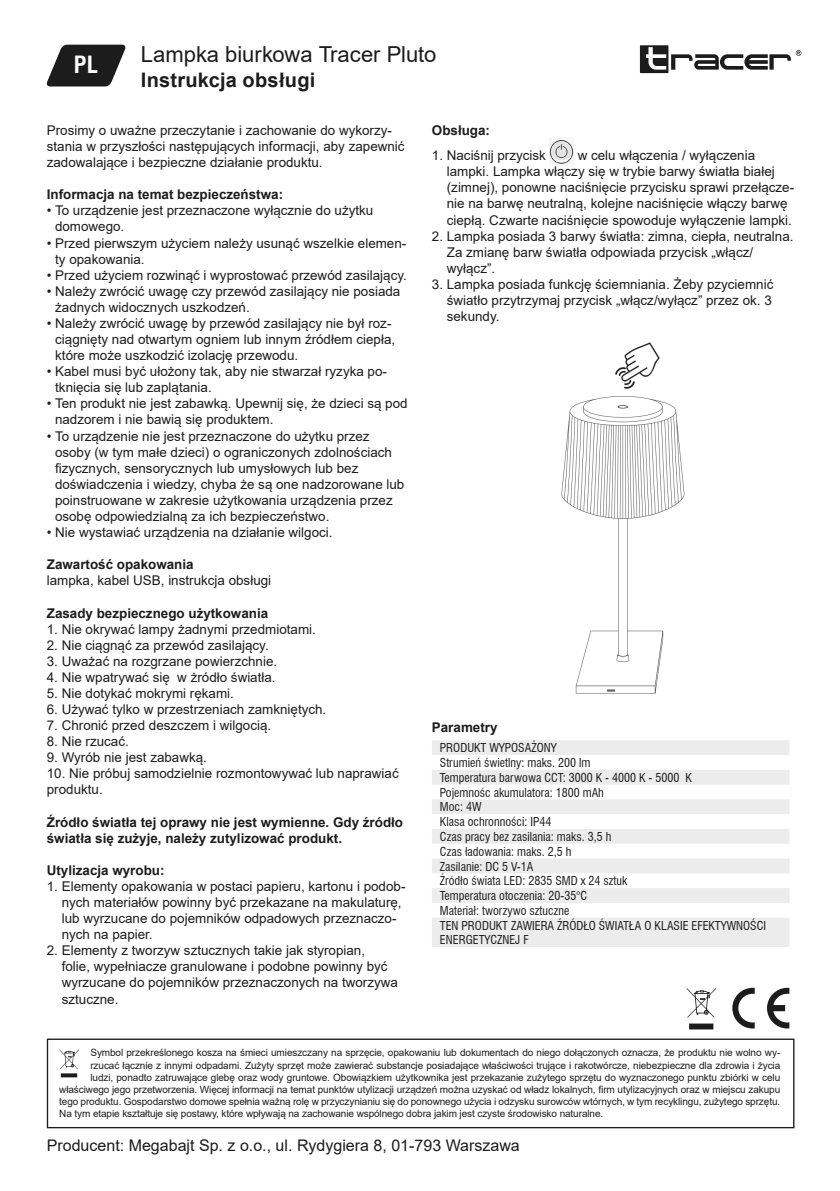
<style>
.page{position:relative;width:840px;height:1191px;background:#fff}
.page>*{position:absolute;margin:0;border:0;box-sizing:border-box;transform-origin:0 0}
.t1{font:700 condensed 23.2px "Swiss 721 BT";color:#fff}
.t2{font:22px "Arial";letter-spacing:-.005em;color:#1c1c1c}
.t3{font:700 20px "Arial";letter-spacing:.01em;color:#1c1c1c}
.body{font:16px "Arial";color:#1c1c1c}
.body-2{font:13.4px/16px "Arial";color:#1c1c1c}
.body-3{font:700 13.4px/16px "Arial";color:#1c1c1c}
.t4{font:condensed 12px/14.4px "Swiss 721 BT";color:#1c1c1c}
.uwaga{font:10px "Arial";letter-spacing:-.01em;color:#1c1c1c}
</style>
<div class="page">
<img style="left:549px;top:140px;width:24px;height:24px">
<img style="left:561px;top:342px;width:124px;height:352px">
<svg style="left:432px;top:740px;width:357px;height:207px;fill:#ececec"></svg>
<svg style="left:46px;top:45px;width:80px;height:41px"></svg>
<div style="left:639px;top:45px;width:29px;height:28px;background:#1c1c1c"></div>
<svg style="left:646px;top:47px;width:154px;height:23px"></svg>
<div style="left:47px;top:1038px;width:747px;height:90px;border:1px solid #1c1c1c"></div>
<svg style="left:59px;top:1049px;width:20px;height:28px"></svg>
<svg style="left:732px;top:987px;width:22px;height:41px"></svg>
<svg style="left:767px;top:987px;width:22px;height:41px"></svg>
<svg style="left:686px;top:988px;width:29px;height:41px"></svg>
<p class="t1" style="left:74px;top:51px;width:26px">PL</p>
<p class="t2" style="left:141px;top:39px;width:297px">Lampka biurkowa Tracer Pluto</p>
<p class="t3" style="left:141px;top:66px;width:176px">Instrukcja obsługi</p>
<p class="body-2" style="left:47px;top:122px;width:359px">Prosimy o uważne przeczytanie i zachowanie do wykorzy&shy;stania w przyszłości następujących informacji, aby zapewnić zadowalające i bezpieczne działanie produktu.</p>
<p class="body-3" style="left:47px;top:187px;width:238px">Informacja na temat bezpieczeństwa:</p>
<p class="body-2" style="left:55px;top:202px;width:320px;text-indent:-8px">• To urządzenie jest przeznaczone wyłącznie do użytku domowego.</p>
<p class="body-2" style="left:55px;top:235px;width:352px;text-indent:-8px">• Przed pierwszym użyciem należy usunąć wszelkie elemen&shy;ty opakowania.</p>
<p class="body-2" style="left:47px;top:267px;width:361px">• Przed użyciem rozwinąć i wyprostować przewód zasilający.</p>
<p class="body-2" style="left:55px;top:283px;width:346px;text-indent:-8px">• Należy zwrócić uwagę czy przewód zasilający nie posiada żadnych widocznych uszkodzeń.</p>
<p class="body-2" style="left:55px;top:315px;width:341px;text-indent:-8px">• Należy zwrócić uwagę by przewód zasilający nie był roz&shy;ciągnięty nad otwartym ogniem lub innym źródłem ciepła, które może uszkodzić izolację przewodu.</p>
<p class="body-2" style="left:55px;top:363px;width:333px;text-indent:-8px">• Kabel musi być ułożony tak, aby nie stwarzał ryzyka po&shy;tknięcia się lub zaplątania.</p>
<p class="body-2" style="left:55px;top:395px;width:354px;text-indent:-8px">• Ten produkt nie jest zabawką. Upewnij się, że dzieci są pod nadzorem i nie bawią się produktem.</p>
<p class="body-2" style="left:55px;top:428px;width:351px;text-indent:-8px">• To urządzenie nie jest przeznaczone do użytku przez osoby (w tym małe dzieci) o ograniczonych zdolnościach fizycznych, sensorycznych lub umysłowych lub bez doświadczenia i wiedzy, chyba że są one nadzorowane lub poinstruowane w zakresie użytkowania urządzenia przez osobę odpowiedzialną za ich bezpieczeństwo.</p>
<p class="body-2" style="left:47px;top:524px;width:287px">• Nie wystawiać urządzenia na działanie wilgoci.</p>
<p class="body-3" style="left:47px;top:556px;width:148px">Zawartość opakowania</p>
<p class="body-2" style="left:47px;top:572px;width:226px">lampka, kabel USB, instrukcja obsługi</p>
<p class="body-3" style="left:47px;top:605px;width:223px">Zasady bezpiecznego użytkowania</p>
<p class="body-2" style="left:47px;top:621px;width:270px">1. Nie okrywać lampy żadnymi przedmiotami.</p>
<p class="body-2" style="left:47px;top:637px;width:223px">2. Nie ciągnąć za przewód zasilający.</p>
<p class="body-2" style="left:47px;top:653px;width:232px">3. Uważać na rozgrzane powierzchnie.</p>
<p class="body-2" style="left:47px;top:669px;width:230px">4. Nie wpatrywać się w żródło światła.</p>
<p class="body-2" style="left:47px;top:685px;width:188px">5. Nie dotykać mokrymi rękami.</p>
<p class="body-2" style="left:47px;top:701px;width:281px">6. Używać tylko w przestrzeniach zamkniętych.</p>
<p class="body-2" style="left:47px;top:717px;width:226px">7. Chronić przed deszczem i wilgocią.</p>
<p class="body-2" style="left:47px;top:733px;width:83px">8. Nie rzucać.</p>
<p class="body-2" style="left:47px;top:749px;width:161px">9. Wyrób nie jest zabawką.</p>
<p class="body-2" style="left:47px;top:765px;width:353px">10. Nie próbuj samodzielnie rozmontowywać lub naprawiać produktu.</p>
<p class="body-3" style="left:47px;top:814px;width:357px">Źródło światła tej oprawy nie jest wymienne. Gdy źródło światła się zużyje, należy zutylizować produkt.</p>
<p class="body-3" style="left:47px;top:862px;width:119px">Utylizacja wyrobu:</p>
<p class="body-2" style="left:62px;top:878px;width:345px;text-indent:-15px">1. Elementy opakowania w postaci papieru, kartonu i podob&shy;nych materiałów powinny być przekazane na makulaturę, lub wyrzucane do pojemników odpadowych przeznaczo&shy;nych na papier.</p>
<p class="body-2" style="left:62px;top:942px;width:337px;text-indent:-15px">2. Elementy z tworzyw sztucznych takie jak styropian,<br>folie, wypełniacze granulowane i podobne powinny być wyrzucane do pojemników przeznaczonych na tworzywa sztuczne.</p>
<p class="body-3" style="left:431px;top:122px;width:60px">Obsługa:</p>
<p class="body-2" style="left:431px;top:147px;width:115px">1. Naciśnij przycisk</p>
<p class="body-2" style="left:446px;top:147px;width:349px;text-indent:131px">w celu włączenia / wyłączenia lampki. Lampka włączy się w trybie barwy światła białej (zimnej), ponowne naciśnięcie przycisku sprawi przełącze&shy;nie na barwę neutralną, kolejne naciśnięcie włączy barwę ciepłą. Czwarte naciśnięcie spowoduje wyłączenie lampki.</p>
<p class="body-2" style="left:446px;top:228px;width:348px;text-indent:-15px">2. Lampka posiada 3 barwy światła: zimna, ciepła, neutralna.<br>Za zmianę barw światła odpowiada przycisk „włącz/ wyłącz”.</p>
<p class="body-2" style="left:446px;top:276px;width:328px;text-align:justify;text-indent:-15px">3. Lampka posiada funkcję ściemniania. Żeby pzyciemnić światło przytrzymaj przycisk „włącz/wyłącz” przez ok. 3 sekundy.</p>
<p class="body-3" style="left:431px;top:719px;width:67px">Parametry</p>
<p class="t4" style="left:439px;top:740px;width:118px">PRODUKT WYPOSAŻONY</p>
<p class="t4" style="left:439px;top:755px;width:152px">Strumień świetlny: maks. 200 lm</p>
<p class="t4" style="left:439px;top:770px;width:253px">Temperatura barwowa CCT: 3000 K - 4000 K - 5000 K</p>
<p class="t4" style="left:439px;top:785px;width:165px">Pojemnośc akumulatora: 1800 mAh</p>
<p class="t4" style="left:439px;top:799px;width:43px">Moc: 4W</p>
<p class="t4" style="left:439px;top:814px;width:113px">Klasa ochronności: IP44</p>
<p class="t4" style="left:439px;top:829px;width:173px">Czas pracy bez zasilania: maks. 3,5 h</p>
<p class="t4" style="left:439px;top:844px;width:133px">Czas ładowania: maks. 2,5 h</p>
<p class="t4" style="left:439px;top:859px;width:95px">Zasilanie: DC 5 V-1A</p>
<p class="t4" style="left:439px;top:873px;width:189px">Źródło świata LED: 2835 SMD x 24 sztuk</p>
<p class="t4" style="left:439px;top:888px;width:149px">Temperatura otoczenia: 20-35°C</p>
<p class="t4" style="left:439px;top:903px;width:131px">Materiał: tworzywo sztuczne</p>
<p class="t4" style="left:439px;top:918px;width:327px">TEN PRODUKT ZAWIERA ŹRÓDŁO ŚWIATŁA O KLASIE EFEKTYWNOŚCI<br>ENERGETYCZNEJ F</p>
<p class="uwaga" style="left:90px;top:1046px;width:691px">Symbol przekreślonego kosza na śmieci umieszczany na sprzęcie, opakowaniu lub dokumentach do niego dołączonych oznacza, że produktu nie wolno wy-</p>
<p class="uwaga" style="left:90px;top:1058px;width:691px">rzucać łącznie z innymi odpadami. Zużyty sprzęt może zawierać substancje posiadające właściwości trujące i rakotwórcze, niebezpieczne dla zdrowia i życia</p>
<p class="uwaga" style="left:90px;top:1070px;width:691px">ludzi, ponadto zatruwające glebę oraz wody gruntowe. Obowiązkiem użytkownika jest przekazanie zużytego sprzętu do wyznaczonego punktu zbiórki w celu</p>
<p class="uwaga" style="left:59px;top:1082px;width:722px">właściwego jego przetworzenia. Więcej informacji na temat punktów utylizacji urządzeń można uzyskać od władz lokalnych, firm utylizacyjnych oraz w miejscu zakupu</p>
<p class="uwaga" style="left:59px;top:1094px;width:722px">tego produktu. Gospodarstwo domowe spełnia ważną rolę w przyczynianiu się do ponownego użycia i odzysku surowców wtórnych, w tym recyklingu, zużytego sprzętu.</p>
<p class="uwaga" style="left:59px;top:1106px;width:545px">Na tym etapie kształtuje się postawy, które wpływają na zachowanie wspólnego dobra jakim jest czyste środowisko naturalne.</p>
<p class="body" style="left:47px;top:1134px;width:474px">Producent: Megabajt Sp. z o.o., ul. Rydygiera 8, 01-793 Warszawa</p>
</div>
